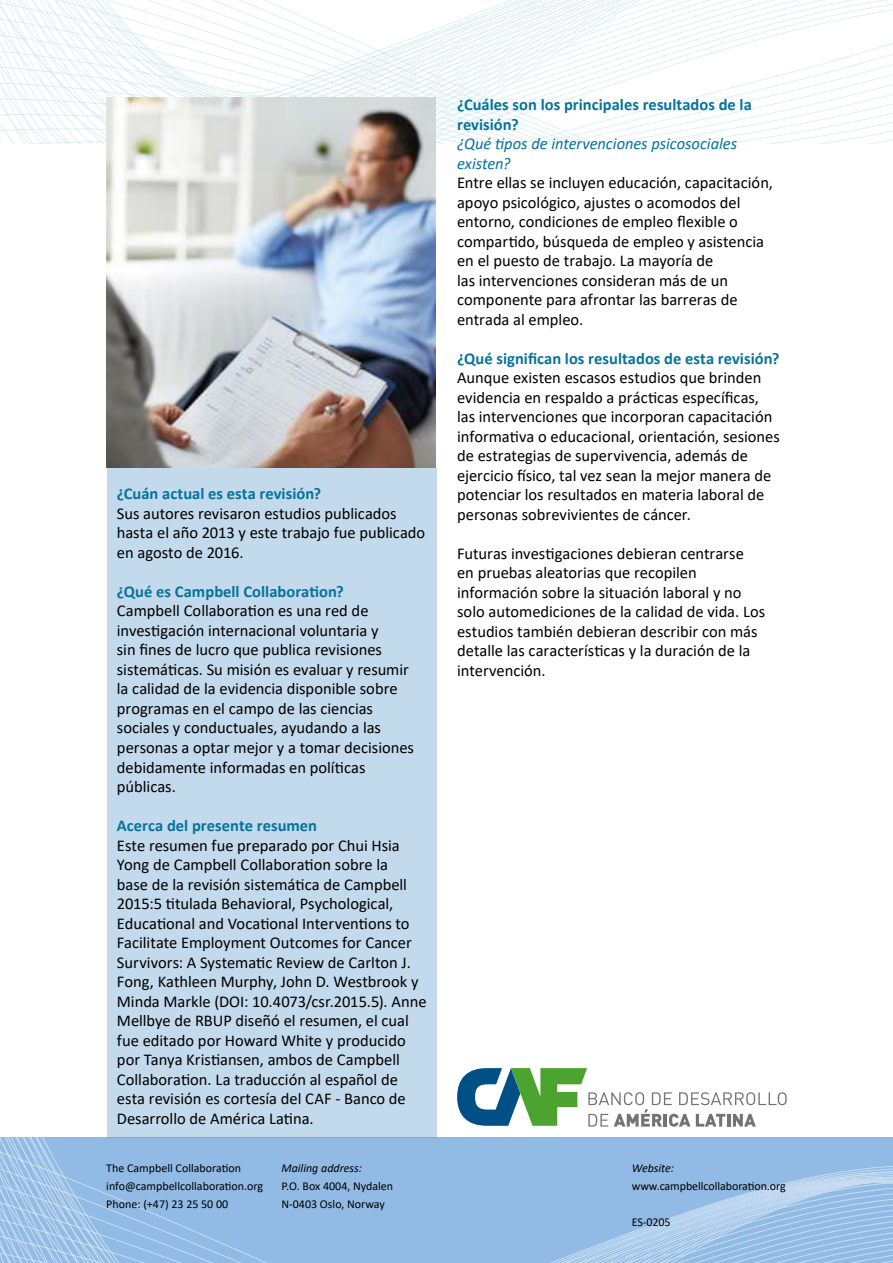
<style>
.page{position:relative;width:893px;height:1263px;background:#fff}
.page>*{position:absolute;margin:0;border:0;box-sizing:border-box;transform-origin:0 0}
.t1{font:16.5px/19.5px "Calibri";color:#000}
.t2{font:700 16.5px/19.5px "Calibri";letter-spacing:.005em;color:#067399}
.t3{font:italic 16.5px/19.5px "Calibri";color:#067399}
.t4{font:12px "Calibri";color:#000}
.t5{font:italic 12px "Calibri";color:#000}
</style>
<div class="page">
<svg style="left:0;top:0;width:893px;height:143px"></svg>
<svg style="left:0;top:1138px;width:893px;height:125px;background:#96bee6"></svg>
<img style="left:106px;top:98px;width:330px;height:370px">
<svg style="left:457px;top:1068px;width:330px;height:59px"></svg>
<div style="left:107px;top:468px;width:330px;height:670px;background:#c3d9ec"></div>
<p class="t2" style="left:117px;top:484px;width:206px">¿Cuán actual es esta revisión?</p>
<p class="t1" style="left:117px;top:503px;width:310px">Sus autores revisaron estudios publicados hasta el año 2013 y este trabajo fue publicado en agosto de 2016.</p>
<p class="t2" style="left:117px;top:581px;width:228px">¿Qué es Campbell Collaboration?</p>
<p class="t1" style="left:117px;top:601px;width:299px">Campbell Collaboration es una red de investigación internacional voluntaria y<br>sin fines de lucro que publica revisiones sistemáticas. Su misión es evaluar y resumir la calidad de la evidencia disponible sobre programas en el campo de las ciencias sociales y conductuales, ayudando a las personas a optar mejor y a tomar decisiones debidamente informadas en políticas públicas.</p>
<p class="t2" style="left:117px;top:815px;width:202px">Acerca del presente resumen</p>
<p class="t1" style="left:117px;top:835px;width:311px">Este resumen fue preparado por Chui Hsia Yong de Campbell Collaboration sobre la<br>base de la revisión sistemática de Campbell 2015:5 titulada Behavioral, Psychological, Educational and Vocational Interventions to Facilitate Employment Outcomes for Cancer Survivors: A Systematic Review de Carlton J.<br>Fong, Kathleen Murphy, John D. Westbrook y Minda Markle (DOI: 10.4073/csr.2015.5). Anne Mellbye de RBUP diseñó el resumen, el cual fue editado por Howard White y producido por Tanya Kristiansen, ambos de Campbell Collaboration. La traducción al español de esta revisión es cortesía del CAF - Banco de Desarrollo de América Latina.</p>
<p class="t4" style="left:106px;top:1160px;width:136px">The Campbell Collaboration</p>
<p class="t4" style="left:106px;top:1178px;width:158px">info@campbellcollaboration.org</p>
<p class="t4" style="left:106px;top:1196px;width:123px">Phone: (+47) 23 25 50 00</p>
<p class="t5" style="left:281px;top:1160px;width:82px">Mailing address:</p>
<p class="t4" style="left:281px;top:1178px;width:113px">P.O. Box 4004, Nydalen</p>
<p class="t4" style="left:281px;top:1196px;width:105px">N-0403 Oslo, Norway</p>
<p class="t2" style="left:457px;top:95px;width:296px">¿Cuáles son los principales resultados de la revisión?</p>
<p class="t3" style="left:457px;top:133px;width:281px">¿Qué tipos de intervenciones psicosociales existen?</p>
<p class="t1" style="left:457px;top:173px;width:317px">Entre ellas se incluyen educación, capacitación, apoyo psicológico, ajustes o acomodos del entorno, condiciones de empleo flexible o compartido, búsqueda de empleo y asistencia en el puesto de trabajo. La mayoría de<br>las intervenciones consideran más de un componente para afrontar las barreras de entrada al empleo.</p>
<p class="t2" style="left:457px;top:348px;width:324px">¿Qué significan los resultados de esta revisión?</p>
<p class="t1" style="left:457px;top:368px;width:324px">Aunque existen escasos estudios que brinden evidencia en respaldo a prácticas específicas, las intervenciones que incorporan capacitación informativa o educacional, orientación, sesiones de estrategias de supervivencia, además de ejercicio físico, tal vez sean la mejor manera de potenciar los resultados en materia laboral de personas sobrevivientes de cáncer.</p>
<p class="t1" style="left:457px;top:543px;width:310px">Futuras investigaciones debieran centrarse<br>en pruebas aleatorias que recopilen información sobre la situación laboral y no solo automediciones de la calidad de vida. Los estudios también debieran describir con más detalle las características y la duración de la intervención.</p>
<p class="t5" style="left:632px;top:1160px;width:44px">Website:</p>
<p class="t4" style="left:632px;top:1178px;width:155px">www.campbellcollaboration.org</p>
<p class="t4" style="left:632px;top:1214px;width:40px">ES-0205</p>
</div>
